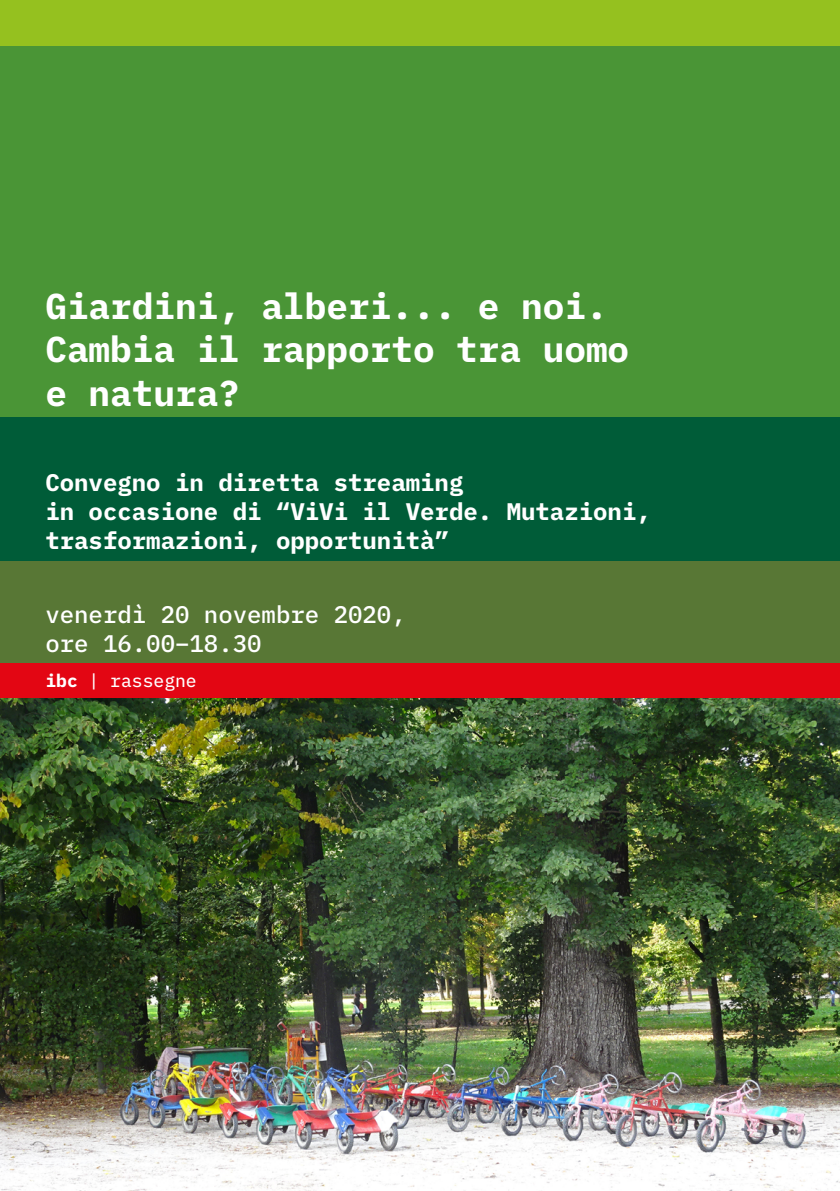
<style>
.page{position:relative;width:840px;height:1191px;background:#fff}
.page>*{position:absolute;margin:0;border:0;box-sizing:border-box;transform-origin:0 0}
.t1{font:700 36px/43.2px "IBM Plex Mono";color:#fff}
.t2{font:700 24px/28.8px "IBM Plex Mono";color:#fff}
.t3{font:500 24px/28.8px "IBM Plex Mono";color:#fff}
.t4{font:18px "IBM Plex Mono Text";color:#fff}
.s1{font-family:"IBM Plex Mono";font-weight:700}
</style>
<div class="page">
<img style="left:0;top:697px;width:839px;height:494px">
<div style="left:0;top:560px;width:839px;height:103px;background:#587735"></div>
<div style="left:0;top:417px;width:839px;height:143px;background:#005c38"></div>
<div style="left:0;top:663px;width:839px;height:34px;background:#e30613"></div>
<div style="left:0;top:45px;width:839px;height:372px;background:#4a9536"></div>
<div style="left:0;top:0;width:839px;height:45px;background:#95c11f"></div>
<h1 class="t1" style="left:45px;top:282px;width:585px">Giardini, alberi... e noi.<br>Cambia il rapporto tra uomo e natura?</h1>
<p class="t2" style="left:45px;top:466px;width:606px">Convegno in diretta streaming<br>in occasione di “ViVi il Verde. Mutazioni, trasformazioni, opportunità”</p>
<p class="t3" style="left:45px;top:598px;width:362px">venerdì 20 novembre 2020, ore 16.00–18.30</p>
<p class="t4" style="left:45px;top:667px;width:153px"><span class="s1">ibc</span> | rassegne</p>
</div>
